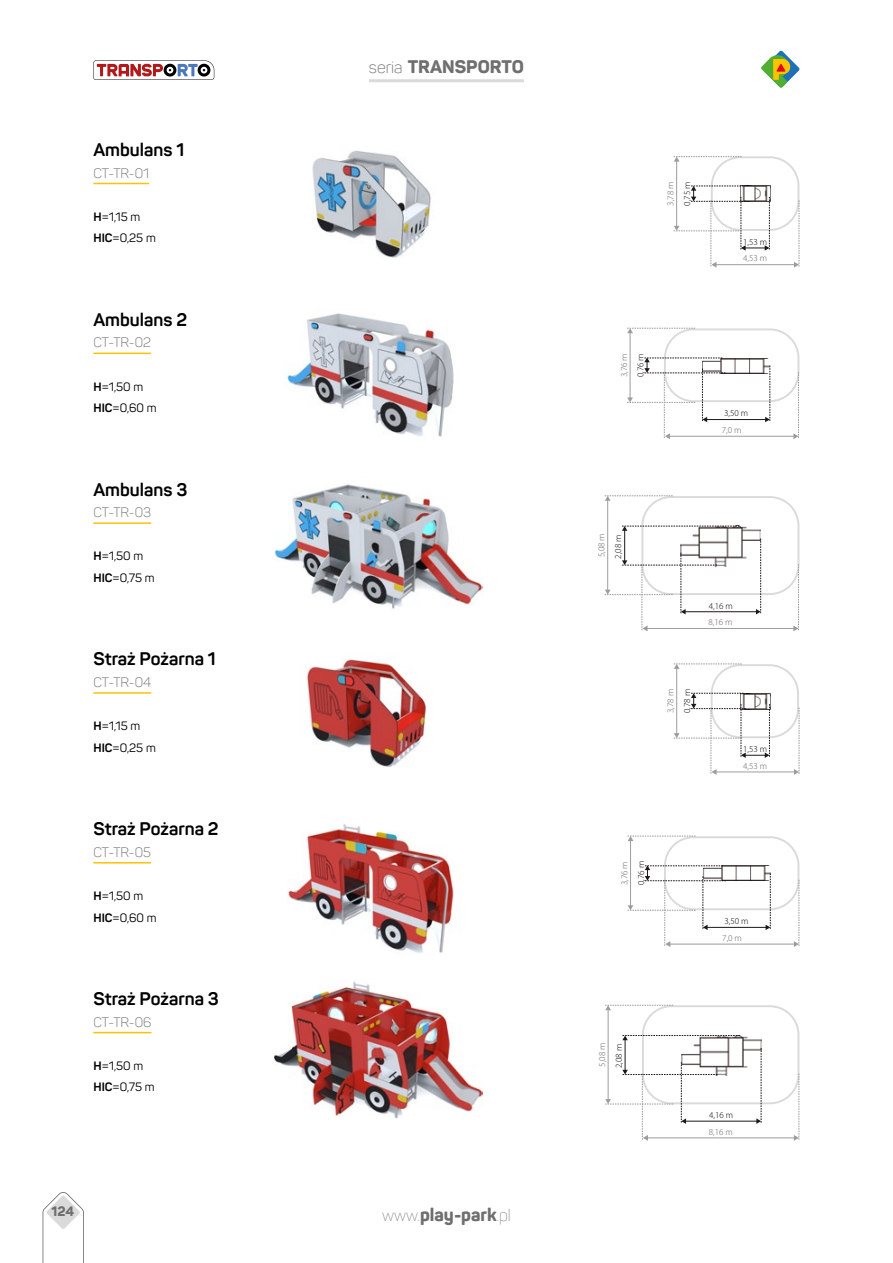
<style>
.page{position:relative;width:893px;height:1263px;background:#fff}
.page>*{position:absolute;margin:0;border:0;box-sizing:border-box;transform-origin:0 0}
.t1{font:700 18px "Panton";color:#000}
.t2{font:800 18px "Panton";color:#706f6f}
.t3{font:300 13.5px "Panton";color:#706f6f}
.t4{font:800 13.5px "Panton";color:#706f6f}
.t5{font:12px/21.6px "Panton";color:#000}
.t6{font:300 9px "Myriad Pro";color:#000}
.t7{font:300 9px "Myriad Pro";color:#646363}
.s1{font-weight:700}
.s2{font-weight:300;font-size:16.5px}
.s3{font-weight:200;font-size:16.5px}
</style>
<div class="page">
<svg style="left:43px;top:1192px;width:41px;height:71px"></svg>
<svg style="left:94px;top:60px;width:120px;height:20px"></svg>
<hr style="left:369px;top:79px;width:155px;height:3px;background:#dadada">
<img style="left:312px;top:150px;width:119px;height:108px">
<img style="left:306px;top:659px;width:120px;height:108px">
<img style="left:287px;top:313px;width:167px;height:124px">
<img style="left:287px;top:824px;width:167px;height:129px">
<img style="left:274px;top:484px;width:209px;height:125px">
<img style="left:274px;top:981px;width:209px;height:137px">
<div style="left:711px;top:156px;width:88px;height:75px;border:2px solid #dadada;border-radius:28px"></div>
<hr style="left:716px;top:264px;width:79px;height:1px;background:#9d9d9c">
<svg style="left:794px;top:200px;width:6px;height:68px"></svg>
<hr style="left:676px;top:161px;width:1px;height:66px;background:#9d9d9c">
<svg style="left:674px;top:156px;width:68px;height:6px"></svg>
<svg style="left:674px;top:186px;width:96px;height:82px"></svg>
<img style="left:725px;top:358px;width:45px;height:15px">
<div style="left:664px;top:328px;width:135px;height:74px;border:2px solid #dadada;border-radius:28px"></div>
<hr style="left:669px;top:436px;width:125px;height:1px;background:#9d9d9c">
<hr style="left:706px;top:419px;width:60px;height:1px;background:#1d181a">
<svg style="left:793px;top:372px;width:6px;height:67px"></svg>
<svg style="left:765px;top:366px;width:6px;height:56px"></svg>
<hr style="left:630px;top:332px;width:1px;height:66px;background:#9d9d9c">
<svg style="left:627px;top:328px;width:68px;height:5px"></svg>
<svg style="left:627px;top:358px;width:98px;height:81px"></svg>
<img style="left:681px;top:526px;width:80px;height:40px">
<div style="left:641px;top:496px;width:158px;height:99px;border:2px solid #dadada;border-radius:28px"></div>
<hr style="left:647px;top:628px;width:147px;height:1px;background:#9d9d9c">
<hr style="left:685px;top:611px;width:72px;height:1px;background:#1d181a">
<svg style="left:793px;top:564px;width:6px;height:67px"></svg>
<svg style="left:756px;top:538px;width:5px;height:76px"></svg>
<hr style="left:607px;top:500px;width:1px;height:90px;background:#9d9d9c">
<hr style="left:624px;top:530px;width:1px;height:31px;background:#1d181a">
<svg style="left:605px;top:495px;width:68px;height:6px"></svg>
<svg style="left:622px;top:526px;width:117px;height:5px"></svg>
<svg style="left:605px;top:553px;width:112px;height:78px"></svg>
<div style="left:711px;top:664px;width:88px;height:74px;border:2px solid #dadada;border-radius:28px"></div>
<hr style="left:716px;top:772px;width:79px;height:1px;background:#9d9d9c">
<svg style="left:794px;top:708px;width:6px;height:67px"></svg>
<hr style="left:676px;top:668px;width:1px;height:66px;background:#9d9d9c">
<svg style="left:674px;top:663px;width:68px;height:6px"></svg>
<svg style="left:674px;top:693px;width:96px;height:82px"></svg>
<img style="left:726px;top:866px;width:45px;height:15px">
<div style="left:664px;top:836px;width:135px;height:74px;border:2px solid #dadada;border-radius:28px"></div>
<hr style="left:669px;top:944px;width:126px;height:1px;background:#9d9d9c">
<hr style="left:707px;top:927px;width:59px;height:1px;background:#1d181a">
<svg style="left:794px;top:880px;width:5px;height:67px"></svg>
<svg style="left:766px;top:873px;width:5px;height:57px"></svg>
<hr style="left:630px;top:840px;width:1px;height:66px;background:#9d9d9c">
<svg style="left:627px;top:836px;width:68px;height:5px"></svg>
<svg style="left:627px;top:865px;width:99px;height:82px"></svg>
<img style="left:681px;top:1035px;width:80px;height:40px">
<div style="left:642px;top:1005px;width:157px;height:99px;border:2px solid #dadada;border-radius:28px"></div>
<hr style="left:647px;top:1137px;width:148px;height:1px;background:#9d9d9c">
<hr style="left:685px;top:1121px;width:72px;height:1px;background:#1d181a">
<svg style="left:794px;top:1073px;width:5px;height:68px"></svg>
<svg style="left:756px;top:1048px;width:6px;height:76px"></svg>
<hr style="left:608px;top:1009px;width:1px;height:91px;background:#9d9d9c">
<hr style="left:625px;top:1039px;width:1px;height:31px;background:#1d181a">
<svg style="left:605px;top:1005px;width:68px;height:5px"></svg>
<svg style="left:622px;top:1035px;width:118px;height:5px"></svg>
<svg style="left:605px;top:1062px;width:112px;height:79px"></svg>
<hr style="left:93px;top:183px;width:56px;height:1px;background:#fdc300">
<hr style="left:93px;top:692px;width:58px;height:2px;background:#fdc300">
<hr style="left:93px;top:353px;width:58px;height:1px;background:#fdc300">
<hr style="left:93px;top:862px;width:58px;height:1px;background:#fdc300">
<hr style="left:93px;top:522px;width:58px;height:2px;background:#fdc300">
<hr style="left:93px;top:1032px;width:58px;height:1px;background:#fdc300">
<svg style="left:761px;top:51px;width:39px;height:37px"></svg>
<h1 class="t1" style="left:93px;top:138px;width:92px">Ambulans 1</h1>
<p class="t3" style="left:93px;top:165px;width:57px">CT-TR-01</p>
<p class="t5" style="left:93px;top:206px;width:64px"><span class="s1">H</span>=1,15 m<br><span class="s1">HIC</span>=0,25 m</p>
<h1 class="t1" style="left:93px;top:308px;width:95px">Ambulans 2</h1>
<p class="t3" style="left:93px;top:334px;width:59px">CT-TR-02</p>
<p class="t5" style="left:93px;top:375px;width:65px"><span class="s1">H</span>=1,50 m<br><span class="s1">HIC</span>=0,60 m</p>
<h1 class="t1" style="left:93px;top:478px;width:96px">Ambulans 3</h1>
<p class="t3" style="left:93px;top:504px;width:59px">CT-TR-03</p>
<p class="t5" style="left:93px;top:545px;width:63px"><span class="s1">H</span>=1,50 m<br><span class="s1">HIC</span>=0,75 m</p>
<h1 class="t1" style="left:93px;top:648px;width:124px">Straż Pożarna 1</h1>
<p class="t3" style="left:93px;top:674px;width:59px">CT-TR-04</p>
<p class="t5" style="left:93px;top:715px;width:64px"><span class="s1">H</span>=1,15 m<br><span class="s1">HIC</span>=0,25 m</p>
<h1 class="t1" style="left:93px;top:818px;width:127px">Straż Pożarna 2</h1>
<p class="t3" style="left:93px;top:844px;width:59px">CT-TR-05</p>
<p class="t5" style="left:93px;top:885px;width:65px"><span class="s1">H</span>=1,50 m<br><span class="s1">HIC</span>=0,60 m</p>
<h1 class="t1" style="left:93px;top:987px;width:127px">Straż Pożarna 3</h1>
<p class="t3" style="left:93px;top:1014px;width:59px">CT-TR-06</p>
<p class="t5" style="left:93px;top:1055px;width:63px"><span class="s1">H</span>=1,50 m<br><span class="s1">HIC</span>=0,75 m</p>
<h1 class="t2" style="left:369px;top:55px;width:157px"><span class="s2">seria</span> TRANSPORTO</h1>
<p class="t4" style="left:51px;top:1203px;width:24px">124</p>
<h1 class="t2" style="left:382px;top:1203px;width:130px"><span class="s3">www.</span>play-park<span class="s3">.pl</span></h1>
<p class="t7" style="left:665px;top:206px;width:26px;rotate:-90deg">3,78 m</p>
<p class="t6" style="left:682px;top:206px;width:26px;rotate:-90deg">0,75 m</p>
<p class="t6" style="left:743px;top:236px;width:26px">1,53 m</p>
<p class="t7" style="left:743px;top:253px;width:26px">4,53 m</p>
<p class="t7" style="left:619px;top:377px;width:26px;rotate:-90deg">3,76 m</p>
<p class="t6" style="left:635px;top:377px;width:26px;rotate:-90deg">0,76 m</p>
<p class="t6" style="left:724px;top:408px;width:26px">3,50 m</p>
<p class="t7" style="left:722px;top:425px;width:21px">7,0 m</p>
<p class="t7" style="left:596px;top:557px;width:26px;rotate:-90deg">5,08 m</p>
<p class="t6" style="left:613px;top:559px;width:26px;rotate:-90deg">2,08 m</p>
<p class="t6" style="left:709px;top:600px;width:26px">4,16 m</p>
<p class="t7" style="left:708px;top:617px;width:26px">8,16 m</p>
<p class="t7" style="left:665px;top:713px;width:26px;rotate:-90deg">3,78 m</p>
<p class="t6" style="left:682px;top:713px;width:26px;rotate:-90deg">0,78 m</p>
<p class="t6" style="left:743px;top:744px;width:26px">1,53 m</p>
<p class="t7" style="left:743px;top:760px;width:26px">4,53 m</p>
<p class="t7" style="left:619px;top:885px;width:26px;rotate:-90deg">3,76 m</p>
<p class="t6" style="left:636px;top:885px;width:26px;rotate:-90deg">0,76 m</p>
<p class="t6" style="left:724px;top:916px;width:26px">3,50 m</p>
<p class="t7" style="left:722px;top:932px;width:21px">7,0 m</p>
<p class="t7" style="left:597px;top:1067px;width:26px;rotate:-90deg">5,08 m</p>
<p class="t6" style="left:613px;top:1068px;width:26px;rotate:-90deg">2,08 m</p>
<p class="t6" style="left:709px;top:1109px;width:26px">4,16 m</p>
<p class="t7" style="left:709px;top:1126px;width:26px">8,16 m</p>
</div>
